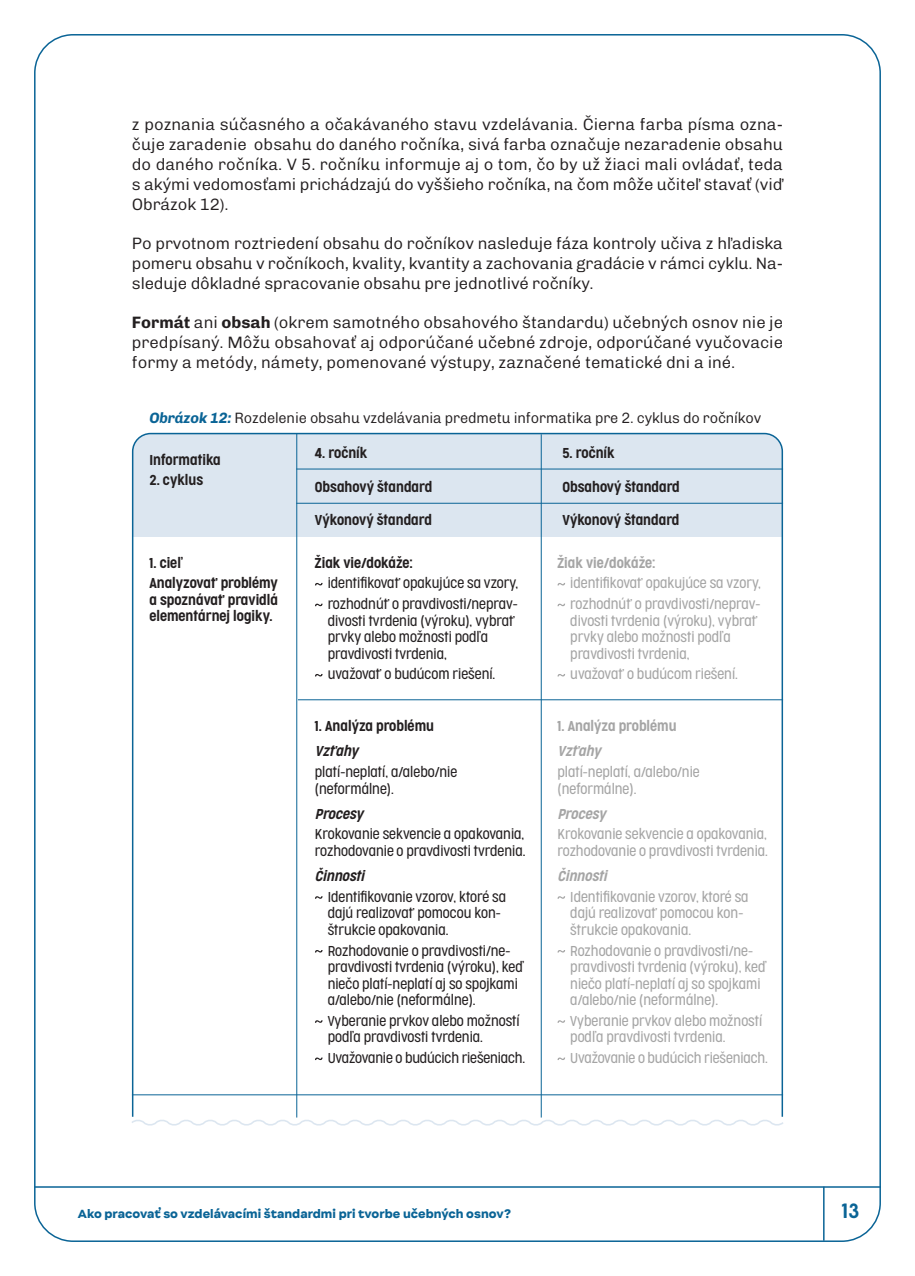
<style>
.page{position:relative;width:915px;height:1276px;background:#fff}
.page>*{position:absolute;margin:0;border:0;box-sizing:border-box;transform-origin:0 0}
.t1{font:300 19.5px "Cocogoose Narrow";color:#0a6496}
.t2{font:300 16.5px/19.8px "Chivo";letter-spacing:-.01em;color:#231f20;text-align:justify}
.t3{font:300 15px "Chivo";letter-spacing:-.01em;color:#231f20;scale:.96 1}
.t4{font:300 13.5px/16.5px "Cocogoose Condensed";color:#231f20}
.t5{font:300 13.5px/16.5px "Cocogoose Condensed";color:#a5a5a5}
.t6{font:300 13.5px/16.5px "Cocogoose Condensed";color:#231f20;text-align:justify}
.t7{font:300 13.5px "Cocogoose Condensed";color:#a5a5a5}
.t8{font:13.5px "Cocogoose Condensed Sem Lt Ita";color:#231f20}
.t9{font:13.5px "Cocogoose Condensed Sem Lt Ita";color:#a5a5a5}
.t10{font:900 11.25px "Internacional";color:#0a6496}
.s1{font-weight:700}
.s2{font-weight:700;font-style:italic;color:#0a6496}
</style>
<div class="page">
<hr style="left:34px;top:1186px;width:846px;height:1px;background:#0a6496">
<hr style="left:822px;top:1186px;width:2px;height:54px;background:#0a6496">
<svg style="left:131px;top:432px;width:652px;height:685px"></svg>
<svg style="left:315px;top:583px;width:7px;height:2px"></svg>
<svg style="left:315px;top:603px;width:7px;height:3px"></svg>
<svg style="left:315px;top:674px;width:7px;height:2px"></svg>
<svg style="left:557px;top:583px;width:8px;height:2px"></svg>
<svg style="left:557px;top:603px;width:8px;height:3px"></svg>
<svg style="left:557px;top:674px;width:8px;height:2px"></svg>
<svg style="left:315px;top:896px;width:7px;height:2px"></svg>
<svg style="left:315px;top:950px;width:7px;height:2px"></svg>
<svg style="left:315px;top:1020px;width:7px;height:2px"></svg>
<svg style="left:315px;top:1057px;width:7px;height:3px"></svg>
<svg style="left:557px;top:896px;width:8px;height:2px"></svg>
<svg style="left:557px;top:950px;width:8px;height:2px"></svg>
<svg style="left:557px;top:1020px;width:8px;height:2px"></svg>
<svg style="left:557px;top:1057px;width:8px;height:3px"></svg>
<svg style="left:132px;top:1117px;width:651px;height:9px"></svg>
<hr style="left:298px;top:699px;width:484px;height:1px;background:#0a6496">
<hr style="left:296px;top:503px;width:486px;height:1px;background:#0a6496">
<hr style="left:296px;top:469px;width:486px;height:1px;background:#0a6496">
<hr style="left:132px;top:1094px;width:650px;height:1px;background:#0a6496">
<hr style="left:296px;top:433px;width:1px;height:684px;background:#0a6496">
<hr style="left:541px;top:434px;width:1px;height:683px;background:#0a6496">
<p class="t2" style="left:132px;top:114px;width:652px">z poznania súčasného a očakávaného stavu vzdelávania. Čierna farba písma ozna&shy;čuje zaradenie obsahu do daného ročníka, sivá farba označuje nezaradenie obsahu do daného ročníka. V 5. ročníku informuje aj o tom, čo by už žiaci mali ovládať, teda s akými vedomosťami prichádzajú do vyššieho ročníka, na čom môže učiteľ stavať (viď Obrázok 12).</p>
<p class="t2" style="left:132px;top:233px;width:652px">Po prvotnom roztriedení obsahu do ročníkov nasleduje fáza kontroly učiva z hľadiska pomeru obsahu v ročníkoch, kvality, kvantity a zachovania gradácie v rámci cyklu. Na&shy;sleduje dôkladné spracovanie obsahu pre jednotlivé ročníky.</p>
<p class="t2" style="left:132px;top:312px;width:652px"><span class="s1">Formát</span> ani <span class="s1">obsah</span> (okrem samotného obsahového štandardu) učebných osnov nie je predpísaný. Môžu obsahovať aj odporúčané učebné zdroje, odporúčané vyučovacie formy a metódy, námety, pomenované výstupy, zaznačené tematické dni a iné.</p>
<p class="t3" style="left:149px;top:406px;width:638px"><span class="s2">Obrázok 12:</span> Rozdelenie obsahu vzdelávania predmetu informatika pre 2. cyklus do ročníkov</p>
<p class="t6" style="left:149px;top:451px;width:73px">Informatika</p>
<p class="t6" style="left:149px;top:472px;width:55px">2. cyklus</p>
<p class="t6" style="left:149px;top:554px;width:35px">1. cieľ</p>
<p class="t6" style="left:149px;top:575px;width:130px">Analyzovať problémy a spoznávať pravidlá elementárnej logiky.</p>
<p class="t6" style="left:315px;top:445px;width:54px">4. ročník</p>
<p class="t6" style="left:315px;top:478px;width:119px">Obsahový štandard</p>
<p class="t6" style="left:315px;top:512px;width:118px">Výkonový štandard</p>
<p class="t6" style="left:315px;top:554px;width:99px">Žiak vie/dokáže:</p>
<p class="t4" style="left:327px;top:575px;width:192px">identifikovať opakujúce sa vzory,</p>
<p class="t4" style="left:327px;top:596px;width:192px">rozhodnúť o pravdivosti/neprav&shy;divosti tvrdenia (výroku), vybrať prvky alebo možnosti podľa pravdivosti tvrdenia,</p>
<p class="t4" style="left:327px;top:666px;width:169px">uvažovať o budúcom riešení.</p>
<p class="t6" style="left:315px;top:718px;width:121px">1. Analýza problému</p>
<p class="t8" style="left:315px;top:742px;width:45px">Vzťahy</p>
<p class="t4" style="left:315px;top:764px;width:144px">platí-neplatí, a/alebo/nie (neformálne).</p>
<p class="t8" style="left:315px;top:804px;width:50px">Procesy</p>
<p class="t4" style="left:315px;top:826px;width:212px">Krokovanie sekvencie a opakovania, rozhodovanie o pravdivosti tvrdenia.</p>
<p class="t8" style="left:315px;top:867px;width:51px">Činnosti</p>
<p class="t4" style="left:327px;top:888px;width:180px">Identifikovanie vzorov, ktoré sa dajú realizovať pomocou kon&shy;štrukcie opakovania.</p>
<p class="t4" style="left:327px;top:942px;width:198px">Rozhodovanie o pravdivosti/ne&shy;pravdivosti tvrdenia (výroku), keď niečo platí-neplatí aj so spojkami a/alebo/nie (neformálne).</p>
<p class="t4" style="left:327px;top:1012px;width:193px">Vyberanie prvkov alebo možností podľa pravdivosti tvrdenia.</p>
<p class="t4" style="left:327px;top:1049px;width:199px">Uvažovanie o budúcich riešeniach.</p>
<p class="t6" style="left:562px;top:445px;width:54px">5. ročník</p>
<p class="t6" style="left:562px;top:478px;width:119px">Obsahový štandard</p>
<p class="t6" style="left:562px;top:512px;width:118px">Výkonový štandard</p>
<p class="t7" style="left:557px;top:553px;width:99px">Žiak vie/dokáže:</p>
<p class="t5" style="left:570px;top:575px;width:192px">identifikovať opakujúce sa vzory,</p>
<p class="t5" style="left:570px;top:596px;width:192px">rozhodnúť o pravdivosti/neprav&shy;divosti tvrdenia (výroku), vybrať prvky alebo možnosti podľa pravdivosti tvrdenia,</p>
<p class="t5" style="left:570px;top:666px;width:169px">uvažovať o budúcom riešení.</p>
<p class="t7" style="left:557px;top:717px;width:121px">1. Analýza problému</p>
<p class="t9" style="left:557px;top:742px;width:45px">Vzťahy</p>
<p class="t5" style="left:557px;top:764px;width:144px">platí-neplatí, a/alebo/nie (neformálne).</p>
<p class="t9" style="left:557px;top:804px;width:50px">Procesy</p>
<p class="t5" style="left:557px;top:826px;width:212px">Krokovanie sekvencie a opakovania, rozhodovanie o pravdivosti tvrdenia.</p>
<p class="t9" style="left:557px;top:867px;width:51px">Činnosti</p>
<p class="t5" style="left:570px;top:888px;width:180px">Identifikovanie vzorov, ktoré sa dajú realizovať pomocou kon&shy;štrukcie opakovania.</p>
<p class="t5" style="left:570px;top:942px;width:198px">Rozhodovanie o pravdivosti/ne&shy;pravdivosti tvrdenia (výroku), keď niečo platí-neplatí aj so spojkami a/alebo/nie (neformálne).</p>
<p class="t5" style="left:570px;top:1012px;width:193px">Vyberanie prvkov alebo možností podľa pravdivosti tvrdenia.</p>
<p class="t5" style="left:570px;top:1049px;width:199px">Uvažovanie o budúcich riešeniach.</p>
<p class="t10" style="left:78px;top:1206px;width:434px">Ako pracovať so vzdelávacími štandardmi pri tvorbe učebných osnov?</p>
<p class="t1" style="left:841px;top:1197px;width:19px">13</p>
</div>
